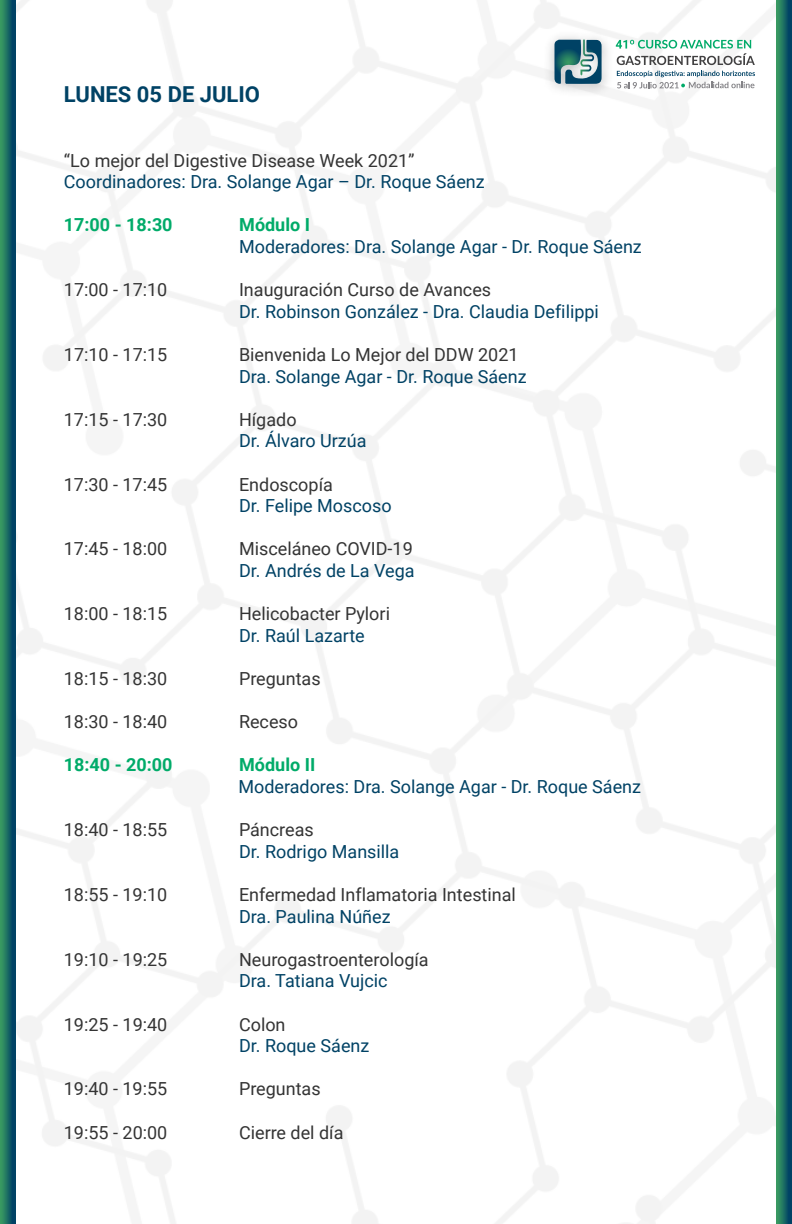
<style>
.page{position:relative;width:792px;height:1224px;background:#fff}
.page>*{position:absolute;margin:0;border:0;box-sizing:border-box;transform-origin:0 0}
.t1{font:700 22px "Roboto";color:#004265}
.t2{font:18px "Roboto";color:#343434}
.t3{font:18px "Roboto";color:#004265}
.t4{font:700 18px "Roboto";color:#00ab69}
</style>
<div class="page">
<img style="left:16px;top:0;width:760px;height:1224px">
<img style="left:483px;top:0;width:10px;height:158px">
<img style="left:493px;top:0;width:182px;height:158px">
<svg style="left:617px;top:71px;width:138px;height:17px"></svg>
<svg style="left:616px;top:40px;width:139px;height:25px"></svg>
<svg style="left:554px;top:40px;width:48px;height:44px;background:#4b7c8a"></svg>
<svg style="left:0;top:0;width:16px;height:1224px;background:#1e7062"></svg>
<svg style="left:776px;top:0;width:16px;height:1224px;background:#1f7262"></svg>
<p class="t1" style="left:64px;top:78px;width:198px">LUNES 05 DE JULIO</p>
<p class="t2" style="left:64px;top:147px;width:352px">“Lo mejor del Digestive Disease Week 2021”</p>
<p class="t3" style="left:64px;top:169px;width:422px">Coordinadores: Dra. Solange Agar – Dr. Roque Sáenz</p>
<p class="t4" style="left:64px;top:212px;width:110px">17:00 - 18:30</p>
<p class="t4" style="left:239px;top:212px;width:72px">Módulo I</p>
<p class="t3" style="left:239px;top:234px;width:404px">Moderadores: Dra. Solange Agar - Dr. Roque Sáenz</p>
<p class="t2" style="left:64px;top:277px;width:105px">17:00 - 17:10</p>
<p class="t2" style="left:239px;top:277px;width:254px">Inauguración Curso de Avances</p>
<p class="t3" style="left:239px;top:299px;width:361px">Dr. Robinson González - Dra. Claudia Defilippi</p>
<p class="t2" style="left:64px;top:342px;width:105px">17:10 - 17:15</p>
<p class="t2" style="left:239px;top:342px;width:281px">Bienvenida Lo Mejor del DDW 2021</p>
<p class="t3" style="left:239px;top:363px;width:289px">Dra. Solange Agar - Dr. Roque Sáenz</p>
<p class="t2" style="left:64px;top:407px;width:105px">17:15 - 17:30</p>
<p class="t2" style="left:239px;top:407px;width:59px">Hígado</p>
<p class="t3" style="left:239px;top:428px;width:129px">Dr. Álvaro Urzúa</p>
<p class="t2" style="left:64px;top:471px;width:105px">17:30 - 17:45</p>
<p class="t2" style="left:239px;top:471px;width:95px">Endoscopía</p>
<p class="t3" style="left:239px;top:493px;width:154px">Dr. Felipe Moscoso</p>
<p class="t2" style="left:64px;top:536px;width:105px">17:45 - 18:00</p>
<p class="t2" style="left:239px;top:536px;width:175px">Misceláneo COVID-19</p>
<p class="t3" style="left:239px;top:558px;width:177px">Dr. Andrés de La Vega</p>
<p class="t2" style="left:64px;top:601px;width:105px">18:00 - 18:15</p>
<p class="t2" style="left:239px;top:601px;width:153px">Helicobacter Pylori</p>
<p class="t3" style="left:239px;top:623px;width:127px">Dr. Raúl Lazarte</p>
<p class="t2" style="left:64px;top:666px;width:105px">18:15 - 18:30</p>
<p class="t2" style="left:239px;top:666px;width:83px">Preguntas</p>
<p class="t2" style="left:64px;top:709px;width:105px">18:30 - 18:40</p>
<p class="t2" style="left:239px;top:709px;width:61px">Receso</p>
<p class="t4" style="left:64px;top:752px;width:110px">18:40 - 20:00</p>
<p class="t4" style="left:239px;top:752px;width:78px">Módulo II</p>
<p class="t3" style="left:239px;top:774px;width:404px">Moderadores: Dra. Solange Agar - Dr. Roque Sáenz</p>
<p class="t2" style="left:64px;top:817px;width:105px">18:40 - 18:55</p>
<p class="t2" style="left:239px;top:817px;width:76px">Páncreas</p>
<p class="t3" style="left:239px;top:839px;width:162px">Dr. Rodrigo Mansilla</p>
<p class="t2" style="left:64px;top:882px;width:105px">18:55 - 19:10</p>
<p class="t2" style="left:239px;top:882px;width:278px">Enfermedad Inflamatoria Intestinal</p>
<p class="t3" style="left:239px;top:903px;width:153px">Dra. Paulina Núñez</p>
<p class="t2" style="left:64px;top:947px;width:105px">19:10 - 19:25</p>
<p class="t2" style="left:239px;top:947px;width:191px">Neurogastroenterología</p>
<p class="t3" style="left:239px;top:968px;width:150px">Dra. Tatiana Vujcic</p>
<p class="t2" style="left:64px;top:1011px;width:105px">19:25 - 19:40</p>
<p class="t2" style="left:239px;top:1011px;width:48px">Colon</p>
<p class="t3" style="left:239px;top:1033px;width:132px">Dr. Roque Sáenz</p>
<p class="t2" style="left:64px;top:1076px;width:105px">19:40 - 19:55</p>
<p class="t2" style="left:239px;top:1076px;width:83px">Preguntas</p>
<p class="t2" style="left:64px;top:1119px;width:105px">19:55 - 20:00</p>
<p class="t2" style="left:239px;top:1119px;width:106px">Cierre del día</p>
</div>
